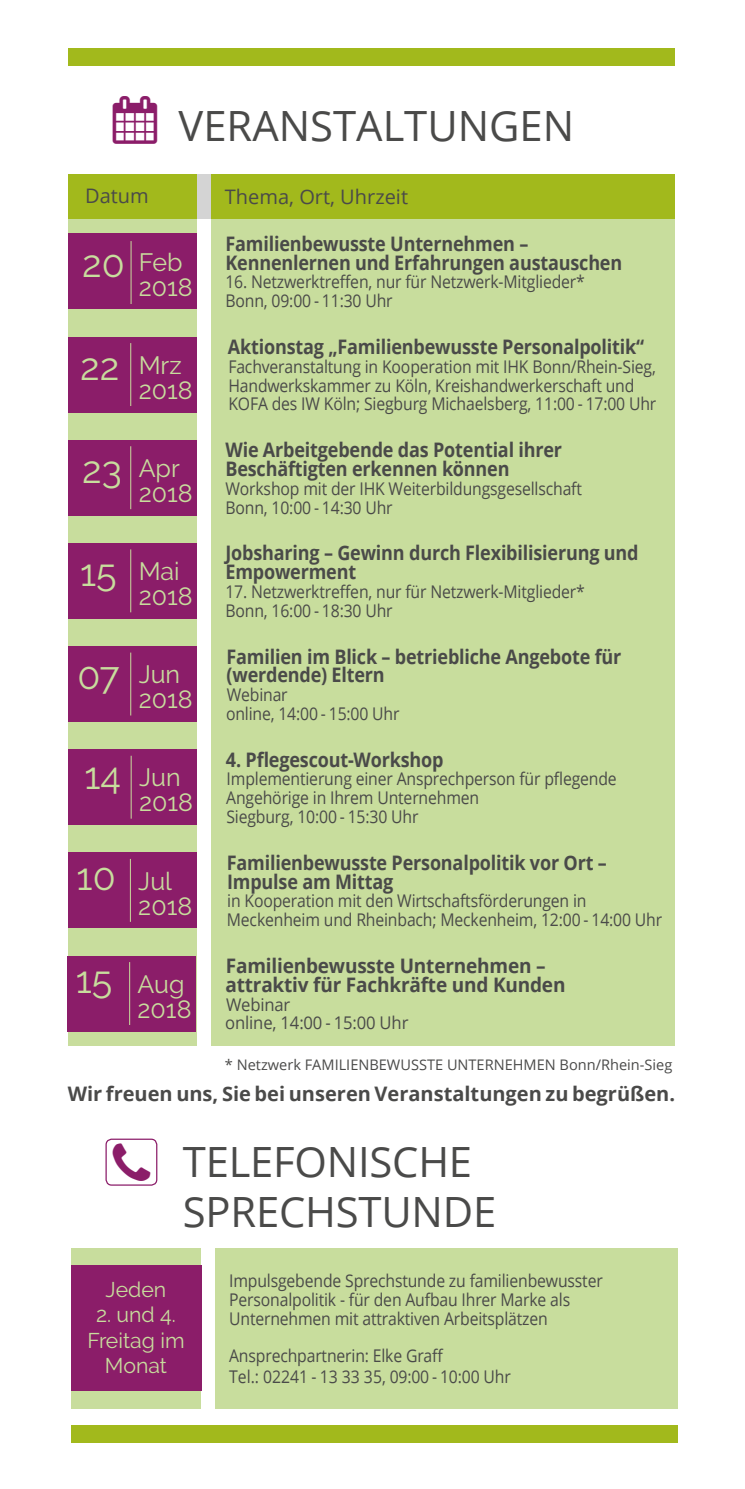
<style>
.page{position:relative;width:745px;height:1489px;background:#fff}
.page>*{position:absolute;margin:0;border:0;box-sizing:border-box;transform-origin:0 0}
.t1{font:41.75px/50px "Open Sans";letter-spacing:-.005em;color:#4a4a49}
.t2{font:25px/25px "Raleway";color:#c8dd9d}
.t3{font:21.25px/25px "Raleway";color:#c8dd9d;text-align:center}
.t4{font:700 20px/18.8px "Open Sans";letter-spacing:-.01em;color:#4a4a49;scale:.9 1}
.t5{font:700 20px/18.8px "Open Sans";letter-spacing:-.01em;color:#4a4a49;scale:.95 1}
.t6{font:700 20px "Open Sans";letter-spacing:-.01em;color:#4a4a49}
.t7{font:20px "Open Sans";color:#4a4a49}
.t8{font:17.5px/18.8px "Open Sans";letter-spacing:-.01em;color:#4a4a49;scale:.9 1}
.t9{font:17.5px/18.8px "Open Sans";letter-spacing:-.01em;color:#4a4a49;scale:.95 1}
.t10{font:14.5px "Open Sans";color:#4a4a49}
.s1{color:#8b1d69}
.s2{font-size:37.5px}
</style>
<div class="page">
<div style="left:68px;top:48px;width:606px;height:18px;background:#a2b91c"></div>
<div style="left:71px;top:1424px;width:606px;height:18px;background:#a2b91c"></div>
<div style="left:68px;top:174px;width:606px;height:45px;background:#a2b91c"></div>
<div style="left:68px;top:219px;width:606px;height:826px;background:#c8dd9d"></div>
<div style="left:197px;top:219px;width:13px;height:826px;background:#fff"></div>
<div style="left:197px;top:174px;width:13px;height:45px;background:#d4d4d4"></div>
<div style="left:68px;top:233px;width:129px;height:76px;background:#8b1d69"></div>
<div style="left:68px;top:336px;width:129px;height:76px;background:#8b1d69"></div>
<hr style="left:130px;top:343px;width:1px;height:63px;background:#c8dd9d">
<hr style="left:130px;top:241px;width:1px;height:63px;background:#c8dd9d">
<div style="left:68px;top:440px;width:129px;height:75px;background:#8b1d69"></div>
<hr style="left:130px;top:446px;width:1px;height:63px;background:#c8dd9d">
<div style="left:68px;top:543px;width:129px;height:75px;background:#8b1d69"></div>
<hr style="left:130px;top:549px;width:1px;height:63px;background:#c8dd9d">
<div style="left:68px;top:646px;width:129px;height:76px;background:#8b1d69"></div>
<hr style="left:130px;top:652px;width:1px;height:63px;background:#c8dd9d">
<div style="left:68px;top:749px;width:129px;height:76px;background:#8b1d69"></div>
<hr style="left:131px;top:755px;width:1px;height:63px;background:#c8dd9d">
<div style="left:67px;top:955px;width:129px;height:76px;background:#8b1d69"></div>
<hr style="left:129px;top:962px;width:1px;height:62px;background:#c8dd9d">
<div style="left:68px;top:852px;width:128px;height:76px;background:#8b1d69"></div>
<hr style="left:130px;top:858px;width:1px;height:63px;background:#c8dd9d">
<div style="left:71px;top:1247px;width:606px;height:161px;background:#c8dd9d"></div>
<div style="left:202px;top:1247px;width:13px;height:161px;background:#fff"></div>
<div style="left:71px;top:1265px;width:131px;height:125px;background:#8b1d69"></div>
<div style="left:105px;top:1138px;width:52px;height:47px;border:1px solid #8b1d69;border-radius:6px"></div>
<h1 class="t1" style="left:113px;top:99px;width:462px"><span class="s1">▲</span> VERANSTALTUNGEN</h1>
<p class="t7" style="left:85px;top:182px;width:65px">Datum</p>
<p class="t7" style="left:225px;top:183px;width:184px">Thema, Ort, Uhrzeit</p>
<h2 class="t2" style="left:139px;top:249px;width:55px;text-indent:-56px"><span class="s2">20</span> Feb<br>2018</h2>
<h2 class="t2" style="left:139px;top:352px;width:55px;text-indent:-58px"><span class="s2">22</span> Mrz<br>2018</h2>
<h2 class="t2" style="left:139px;top:455px;width:55px;text-indent:-56px"><span class="s2">23</span> Apr<br>2018</h2>
<h2 class="t2" style="left:139px;top:558px;width:55px;text-indent:-58px"><span class="s2">15</span> Mai<br>2018</h2>
<h2 class="t2" style="left:139px;top:662px;width:55px;text-indent:-61px"><span class="s2">07</span> Jun<br>2018</h2>
<h2 class="t2" style="left:139px;top:765px;width:55px;text-indent:-55px"><span class="s2">14</span> Jun<br>2018</h2>
<h2 class="t2" style="left:138px;top:868px;width:55px;text-indent:-62px"><span class="s2">10</span> Jul<br>2018</h2>
<h2 class="t2" style="left:76px;top:971px;width:117px;text-align:right"><span class="s2">15</span> Aug<br>2018</h2>
<p class="t4" style="left:225px;top:234px;width:442px">Familienbewusste Unternehmen –<br>Kennenlernen und Erfahrungen austauschen</p>
<p class="t8" style="left:225px;top:272px;width:400px">16. Netzwerktreffen, nur für Netzwerk-Mitglieder*<br>Bonn, 09:00 - 11:30 Uhr</p>
<p class="t4" style="left:228px;top:337px;width:463px">Aktionstag „Familienbewusste Personalpolitik“</p>
<p class="t8" style="left:228px;top:356px;width:476px">Fachveranstaltung in Kooperation mit IHK Bonn/Rhein-Sieg,<br>Handwerkskammer zu Köln, Kreishandwerkerschaft und<br>KOFA des IW Köln; Siegburg Michaelsberg, 11:00 - 17:00 Uhr</p>
<p class="t4" style="left:225px;top:440px;width:375px">Wie Arbeitgebende das Potential ihrer<br>Beschäftigten erkennen können</p>
<p class="t8" style="left:225px;top:478px;width:397px">Workshop mit der IHK Weiterbildungsgesellschaft<br>Bonn, 10:00 - 14:30 Uhr</p>
<p class="t4" style="left:225px;top:543px;width:460px">Jobsharing – Gewinn durch Flexibilisierung und<br>Empowerment</p>
<p class="t8" style="left:225px;top:581px;width:400px">17. Netzwerktreffen, nur für Netzwerk-Mitglieder*<br>Bonn, 16:00 - 18:30 Uhr</p>
<p class="t4" style="left:226px;top:646px;width:440px">Familien im Blick – betriebliche Angebote für (werdende) Eltern</p>
<p class="t8" style="left:226px;top:685px;width:194px">Webinar<br>online, 14:00 - 15:00 Uhr</p>
<p class="t4" style="left:226px;top:749px;width:243px">4. Pflegescout-Workshop</p>
<p class="t8" style="left:226px;top:769px;width:435px">Implementierung einer Ansprechperson für pflegende<br>Angehörige in Ihrem Unternehmen<br>Siegburg, 10:00 - 15:30 Uhr</p>
<p class="t4" style="left:227px;top:852px;width:423px">Familienbewusste Personalpolitik vor Ort –<br>Impulse am Mittag</p>
<p class="t8" style="left:227px;top:891px;width:485px">in Kooperation mit den Wirtschaftsförderungen in<br>Meckenheim und Rheinbach; Meckenheim, 12:00 - 14:00 Uhr</p>
<p class="t5" style="left:225px;top:955px;width:359px">Familienbewusste Unternehmen – attraktiv für Fachkräfte und Kunden</p>
<p class="t9" style="left:225px;top:994px;width:194px">Webinar<br>online, 14:00 - 15:00 Uhr</p>
<p class="t10" style="left:225px;top:1054px;width:448px">* Netzwerk FAMILIENBEWUSSTE UNTERNEHMEN Bonn/Rhein-Sieg</p>
<p class="t6" style="left:68px;top:1079px;width:608px">Wir freuen uns, Sie bei unseren Veranstaltungen zu begrüßen.</p>
<h1 class="t1" style="left:183px;top:1135px;width:314px">TELEFONISCHE<br>SPRECHSTUNDE</h1>
<p class="t3" style="left:106px;top:1277px;width:62px">Jeden</p>
<p class="t3" style="left:87px;top:1302px;width:99px">2. und 4.<br>Freitag im<br>Monat</p>
<p class="t8" style="left:229px;top:1270px;width:416px">Impulsgebende Sprechstunde zu familienbewusster<br>Personalpolitik - für den Aufbau Ihrer Marke als<br>Unternehmen mit attraktiven Arbeitsplätzen</p>
<p class="t8" style="left:229px;top:1344px;width:314px;line-height:21px">Ansprechpartnerin: Elke Graff<br>Tel.: 02241 - 13 33 35, 09:00 - 10:00 Uhr</p>
</div>
